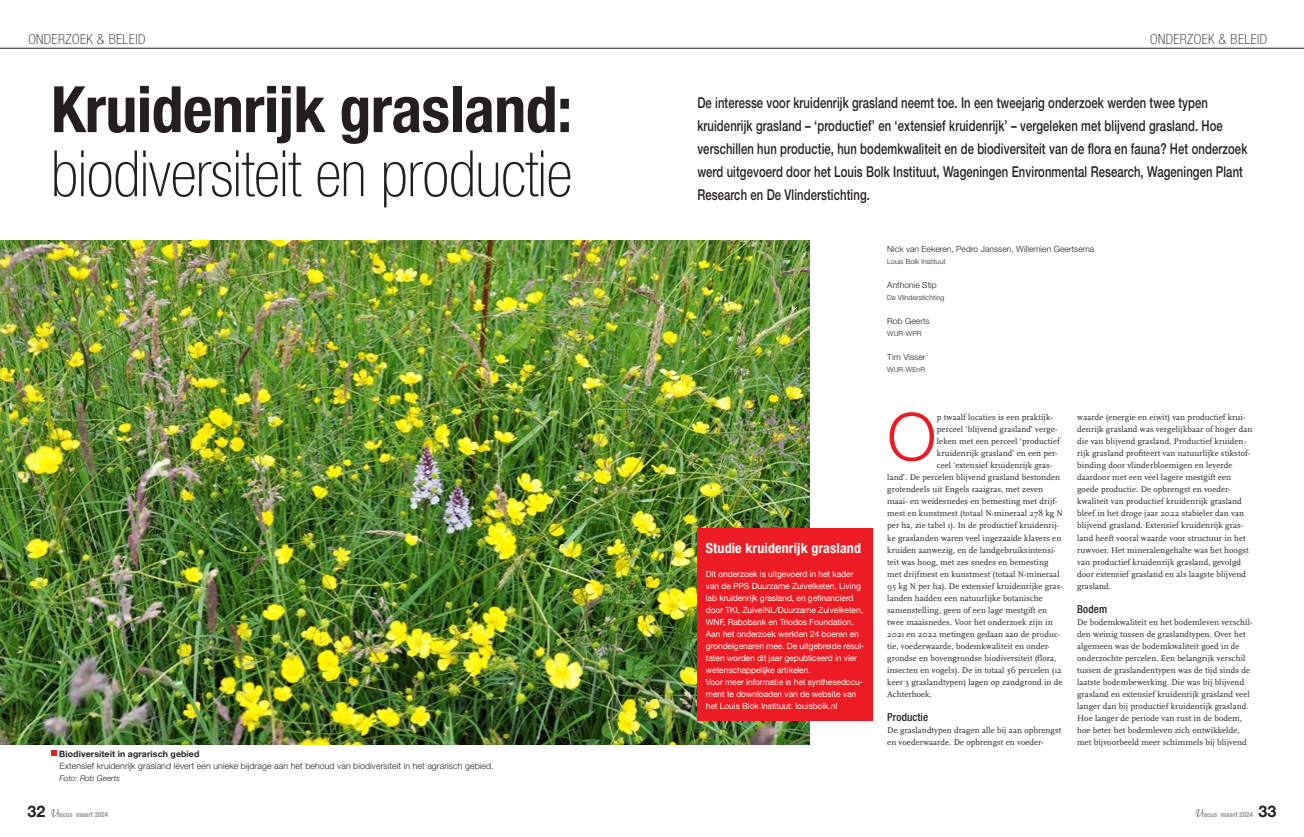
<style>
.page{position:relative;width:1304px;height:837px;background:#fff}
.page>*{position:absolute;margin:0;border:0;box-sizing:border-box;transform-origin:0 0}
.t1{font:300 66.1px "Helvetica Neue LT Std";color:#ed1c24}
.t2{font:100 condensed 64px "Helvetica Neue LT Std";letter-spacing:-.01em;color:#231f20}
.t3{font:700 condensed 64px "Helvetica Neue LT Std";letter-spacing:-.01em;color:#231f20}
.t4{font:700 16px "Helvetica Neue LT Std";color:#231f20}
.t5{font:500 15px/23px "Helvetica Neue LT Std";letter-spacing:.01em;color:#231f20;scale:.75 1}
.t6{font:100 condensed 14px "Helvetica Neue LT Std";letter-spacing:.03em;color:#231f20}
.t7{font:700 condensed 14px "Helvetica Neue LT Std";letter-spacing:.01em;color:#fff}
.t8{font:500 condensed 11px "Helvetica Neue LT Std";letter-spacing:.01em;color:#231f20}
.t9{font:300 8.8px "Helvetica Neue LT Std";letter-spacing:.01em;color:#231f20}
.t10{font:700 8.8px "Helvetica Neue LT Std";letter-spacing:.01em;color:#231f20}
.t11{font:8.6px/12px "Scala OT";letter-spacing:.01em;color:#231f20}
.t12{font:8.5px/12px "Helvetica Neue LT Std";letter-spacing:-.01em;color:#fff}
.t13{font:300 8.5px "Helvetica Neue LT Std";letter-spacing:.005em;color:#231f20}
.t14{font:italic 300 8px "Helvetica Neue LT Std";letter-spacing:.01em;color:#231f20}
.t15{font:300 7px "Helvetica Neue LT Std";letter-spacing:.01em;color:#231f20}
.t16{font:700 condensed 7px "Helvetica Neue LT Std";letter-spacing:.01em;color:#939598}
</style>
<div class="page">
<hr style="left:0;top:48px;width:1304px;height:1px;background:#231f20">
<svg style="left:1196px;top:809px;width:7px;height:8px"></svg>
<svg style="left:51px;top:809px;width:8px;height:8px"></svg>
<img style="left:0;top:240px;width:810px;height:504px">
<svg style="left:51px;top:750px;width:6px;height:5px"></svg>
<div style="left:697px;top:528px;width:176px;height:192px;background:#ed1c24"></div>
<h3 class="t6" style="left:28px;top:31px;width:119px">ONDERZOEK &amp; BELEID</h3>
<h3 class="t6" style="left:1150px;top:31px;width:119px">ONDERZOEK &amp; BELEID</h3>
<h2 class="t3" style="left:51px;top:70px;width:523px">Kruidenrijk grasland:</h2>
<h2 class="t2" style="left:51px;top:138px;width:523px">biodiversiteit en productie</h2>
<p class="t10" style="left:59px;top:747px;width:142px">Biodiversiteit in agrarisch gebied</p>
<p class="t9" style="left:60px;top:759px;width:436px">Extensief kruidenrijk grasland levert een unieke bijdrage aan het behoud van biodiversiteit in het agrarisch gebied.</p>
<p class="t14" style="left:60px;top:772px;width:62px">Foto: Rob Geerts</p>
<p class="t5" style="left:697px;top:91px;width:735px">De interesse voor kruidenrijk grasland neemt toe. In een tweejarig onderzoek werden twee typen kruidenrijk grasland – ‘productief’ en ‘extensief kruidenrijk’ – vergeleken met blijvend grasland. Hoe verschillen hun productie, hun bodemkwaliteit en de biodiversiteit van de flora en fauna? Het onderzoek werd uitgevoerd door het Louis Bolk Instituut, Wageningen Environmental Research, Wageningen Plant Research en De Vlinderstichting.</p>
<h3 class="t7" style="left:706px;top:539px;width:157px">Studie kruidenrijk grasland</h3>
<p class="t12" style="left:706px;top:567px;width:160px">Dit onderzoek is uitgevoerd in het kader van de PPS Duurzame Zuivelketen, Living lab kruidenrijk grasland, en gefinancierd door TKI, ZuivelNL/Duurzame Zuivelketen, WNF, Rabobank en Triodos Foundation.<br>Aan het onderzoek werkten 24 boeren en grondeigenaren mee. De uitgebreide resul&shy;taten worden dit jaar gepubliceerd in vier wetenschappelijke artikelen.<br>Voor meer informatie is het synthesedocu&shy;ment te downloaden van de website van het Louis Blok Instituut: louisbolk.nl</p>
<p class="t13" style="left:887px;top:244px;width:209px">Nick van Eekeren, Pedro Janssen, Willemien Geertsema</p>
<p class="t15" style="left:887px;top:257px;width:60px">Louis Bolk Instituut</p>
<p class="t13" style="left:887px;top:280px;width:51px">Anthonie Stip</p>
<p class="t15" style="left:887px;top:293px;width:59px">De Vlinderstichting</p>
<p class="t13" style="left:887px;top:316px;width:44px">Rob Geerts</p>
<p class="t15" style="left:887px;top:329px;width:36px">WUR-WPR</p>
<p class="t13" style="left:887px;top:352px;width:40px">Tim Visser</p>
<p class="t15" style="left:887px;top:365px;width:39px">WUR-WEnR</p>
<h1 class="t1" style="left:887px;top:396px;width:51px">O</h1>
<p class="t11" style="left:937px;top:411px;width:117px">p twaalf locaties is een praktijk-</p>
<p class="t11" style="left:937px;top:423px;width:122px">perceel ‘blijvend grasland’ verge-</p>
<p class="t11" style="left:937px;top:435px;width:125px">leken met een perceel ‘productief</p>
<p class="t11" style="left:937px;top:447px;width:122px">kruidenrijk grasland’ en een per-</p>
<p class="t11" style="left:937px;top:459px;width:117px">ceel ‘extensief kruidenrijk gras-</p>
<p class="t11" style="left:887px;top:471px;width:174px">land’. De percelen blijvend grasland bestonden</p>
<p class="t11" style="left:887px;top:483px;width:158px">grotendeels uit Engels raaigras, met zeven</p>
<p class="t11" style="left:887px;top:495px;width:172px">maai- en weidesnedes en bemesting met drijf-</p>
<p class="t11" style="left:887px;top:507px;width:177px">mest en kunstmest (totaal N-mineraal 278 kg N</p>
<p class="t11" style="left:887px;top:519px;width:173px">per ha, zie tabel 1). In de productief kruidenrij-</p>
<p class="t11" style="left:887px;top:531px;width:176px">ke graslanden waren veel ingezaaide klavers en</p>
<p class="t11" style="left:887px;top:543px;width:170px">kruiden aanwezig, en de landgebruiksintensi-</p>
<p class="t11" style="left:887px;top:555px;width:163px">teit was hoog, met zes snedes en bemesting</p>
<p class="t11" style="left:887px;top:567px;width:174px">met drijfmest en kunstmest (totaal N-mineraal</p>
<p class="t11" style="left:887px;top:579px;width:177px">95 kg N per ha). De extensief kruidenrijke gras-</p>
<p class="t11" style="left:887px;top:591px;width:157px">landen hadden een natuurlijke botanische</p>
<p class="t11" style="left:887px;top:603px;width:161px">samenstelling, geen of een lage mestgift en</p>
<p class="t11" style="left:887px;top:615px;width:167px">twee maaisnedes. Voor het onderzoek zijn in</p>
<p class="t11" style="left:887px;top:627px;width:174px">2021 en 2022 metingen gedaan aan de produc-</p>
<p class="t11" style="left:887px;top:639px;width:164px">tie, voederwaarde, bodemkwaliteit en onder-</p>
<p class="t11" style="left:887px;top:651px;width:171px">grondse en bovengrondse biodiversiteit (flora,</p>
<p class="t11" style="left:887px;top:663px;width:176px">insecten en vogels). De in totaal 36 percelen (12</p>
<p class="t11" style="left:887px;top:675px;width:177px">keer 3 graslandtypen) lagen op zandgrond in de</p>
<p class="t11" style="left:887px;top:687px;width:46px">Achterhoek.</p>
<p class="t8" style="left:887px;top:710px;width:42px">Productie</p>
<p class="t11" style="left:887px;top:723px;width:175px">De graslandtypen dragen alle bij aan opbrengst en voederwaarde. De opbrengst en voeder-</p>
<p class="t11" style="left:1077px;top:411px;width:177px">waarde (energie en eiwit) van productief krui&shy;denrijk grasland was vergelijkbaar of hoger dan die van blijvend grasland. Productief kruiden&shy;rijk grasland profiteert van natuurlijke stikstof&shy;binding door vlinderbloemigen en leverde daardoor met een veel lagere mestgift een goede productie. De opbrengst en voeder&shy;kwaliteit van productief kruidenrijk grasland bleef in het droge jaar 2022 stabieler dan van blijvend grasland. Extensief kruidenrijk gras&shy;land heeft vooral waarde voor structuur in het ruwvoer. Het mineralengehalte was het hoogst van productief kruidenrijk grasland, gevolgd door extensief grasland en als laagste blijvend grasland.</p>
<p class="t8" style="left:1077px;top:602px;width:31px">Bodem</p>
<p class="t11" style="left:1077px;top:615px;width:177px">De bodemkwaliteit en het bodemleven verschil&shy;den weinig tussen de graslandtypen. Over het algemeen was de bodemkwaliteit goed in de onderzochte percelen. Een belangrijk verschil tussen de graslandentypen was de tijd sinds de laatste bodembewerking. Die was bij blijvend grasland en extensief kruidenrijk grasland veel langer dan bij productief kruidenrijk grasland.<br>Hoe langer de periode van rust in de bodem, hoe beter het bodemleven zich ontwikkelde, met bijvoorbeeld meer schimmels bij blijvend</p>
<h3 class="t4" style="left:28px;top:800px;width:19px">32</h3>
<p class="t16" style="left:57px;top:809px;width:53px">focus maart 2024</p>
<p class="t16" style="left:1202px;top:809px;width:53px">focus maart 2024</p>
<h3 class="t4" style="left:1259px;top:800px;width:19px">33</h3>
</div>
